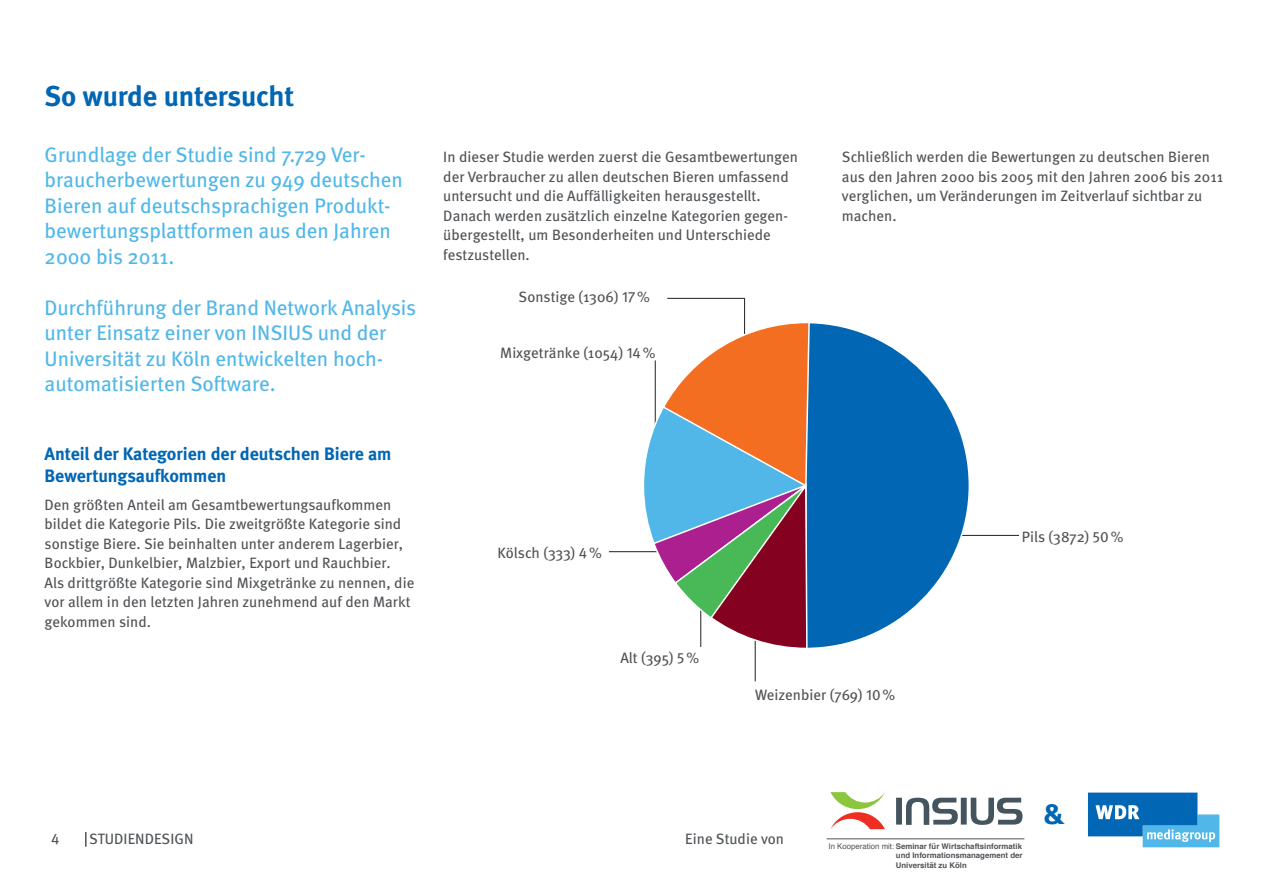
<style>
.page{position:relative;width:1263px;height:893px;background:#fff}
.page>*{position:absolute;margin:0;border:0;box-sizing:border-box;transform-origin:0 0}
.t1{font:700 30px "Meta";color:#0166b3}
.t2{font:700 28.5px "Meta";letter-spacing:-.005em;color:#0166b3}
.t3{font:21px/25.5px "Meta";color:#50b7e8}
.t4{font:700 18px/21.6px "Meta";color:#0166b3}
.t5{font:15px/19.5px "Meta";letter-spacing:.005em;color:#505356}
.t6{font:15px "Meta";letter-spacing:-.015em;color:#505356}
.t7{font:15px "Meta Book Expert";color:#505356}
.t8{font:700 7.8px/9.4px "Helvetica";color:#505356;text-align:justify}
.s1{font-family:"Meta Book Expert"}
.s2{font-weight:400}
</style>
<div class="page">
<hr style="left:827px;top:838px;width:197px;height:1px;background:#505356">
<svg style="left:830px;top:792px;width:55px;height:37px"></svg>
<svg style="left:896px;top:798px;width:126px;height:27px"></svg>
<svg style="left:1088px;top:793px;width:131px;height:54px"></svg>
<svg style="left:85px;top:832px;width:2px;height:15px"></svg>
<hr style="left:744px;top:298px;width:1px;height:52px;background:#231f20">
<hr style="left:954px;top:535px;width:65px;height:1px;background:#231f20">
<hr style="left:609px;top:551px;width:77px;height:1px;background:#231f20">
<hr style="left:755px;top:625px;width:1px;height:56px;background:#231f20">
<svg style="left:816px;top:323px;width:155px;height:325px"></svg>
<svg style="left:642px;top:321px;width:174px;height:329px"></svg>
<hr style="left:667px;top:298px;width:78px;height:1px;background:#231f20">
<h2 class="t2" style="left:45px;top:79px;width:251px">So wurde untersucht</h2>
<h3 class="t3" style="left:45px;top:141px;width:360px">Grundlage der Studie sind 7.729 Ver&shy;braucherbewertungen zu 949 deutschen Bieren auf deutschsprachigen Produkt&shy;bewertungsplattformen aus den Jahren 2000 bis 2011.</h3>
<h3 class="t3" style="left:45px;top:294px;width:373px">Durchführung der Brand Network Analysis unter Einsatz einer von INSIUS und der Universität zu Köln entwickelten hoch&shy;automatisierten Software.</h3>
<p class="t4" style="left:45px;top:443px;width:348px">Anteil der Kategorien der deutschen Biere am<br>Bewertungsaufkommen</p>
<p class="t5" style="left:45px;top:494px;width:371px">Den größten Anteil am Gesamtbewertungsaufkommen bildet die Kategorie Pils. Die zweitgrößte Kategorie sind sonstige Biere. Sie beinhalten unter anderem Lagerbier, Bockbier, Dunkelbier, Malzbier, Export und Rauchbier.<br>Als drittgrößte Kategorie sind Mixgetränke zu nennen, die vor allem in den letzten Jahren zunehmend auf den Markt gekommen sind.</p>
<p class="t5" style="left:443px;top:147px;width:356px">In dieser Studie werden zuerst die Gesamtbewertungen der Verbraucher zu allen deutschen Bieren umfassend untersucht und die Auffälligkeiten herausgestellt.<br>Danach werden zusätzlich einzelne Kategorien gegen&shy;übergestellt, um Besonderheiten und Unterschiede festzustellen.</p>
<p class="t5" style="left:519px;top:286px;width:133px">Sonstige (1306) <span class="s1">17</span> %</p>
<p class="t5" style="left:500px;top:343px;width:157px">Mixgetränke (1054) <span class="s1">14</span>%</p>
<p class="t5" style="left:842px;top:147px;width:383px">Schließlich werden die Bewertungen zu deutschen Bieren aus den Jahren 2000 bis 2005 mit den Jahren 2006 bis 2011 verglichen, um Veränderungen im Zeitverlauf sichtbar zu machen.</p>
<p class="t6" style="left:497px;top:544px;width:106px">Kölsch (333) <span class="s1">4</span>%</p>
<p class="t5" style="left:620px;top:648px;width:80px">Alt (395) <span class="s1">5</span>%</p>
<p class="t5" style="left:1022px;top:527px;width:103px">Pils (3872) <span class="s1">50</span>%</p>
<p class="t5" style="left:755px;top:685px;width:142px">Weizenbier (769) <span class="s1">10</span>%</p>
<h1 class="t1" style="left:1043px;top:795px;width:23px">&amp;</h1>
<p class="t7" style="left:51px;top:829px;width:10px">4</p>
<p class="t5" style="left:685px;top:829px;width:100px">Eine Studie von</p>
<p class="t5" style="left:89px;top:829px;width:106px">STUDIENDESIGN</p>
<p class="t8" style="left:896px;top:842px;width:128px;text-indent:-67px"><span class="s2">In Kooperation mit:</span> Seminar für Wirtschaftsinformatik und Informationsmanagement der Universität zu Köln</p>
</div>
